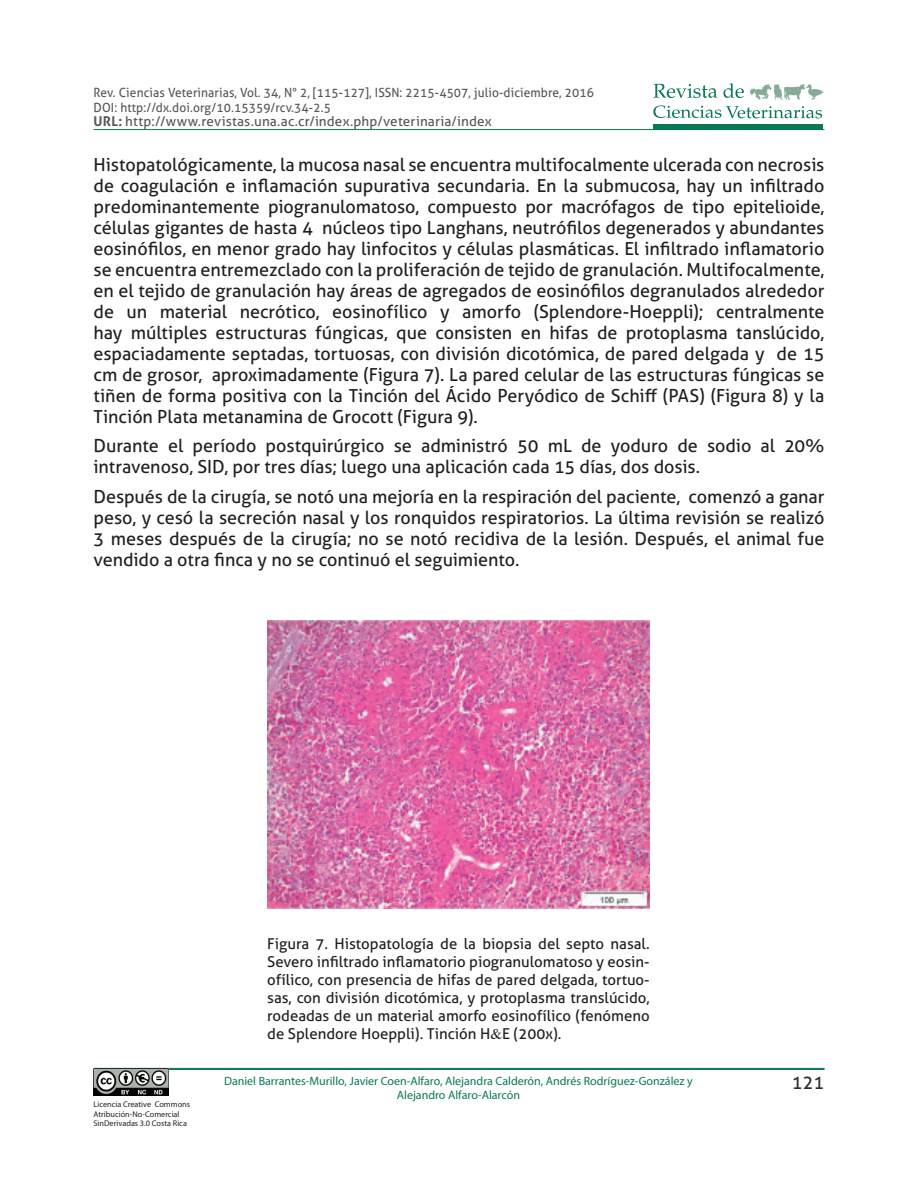
<style>
.page{position:relative;width:918px;height:1188px;background:#fff}
.page>*{position:absolute;margin:0;border:0;box-sizing:border-box;transform-origin:0 0}
.t1{font:19.05px "Aller";color:#2e2b2c;scale:.94 1}
.t2{font:18px/21px "Aller";letter-spacing:-.005em;color:#231f20;text-align:justify}
.t3{font:15px/18px "Aller";color:#231f20;text-align:justify}
.t4{font:13.5px "Aller";letter-spacing:.01em;color:#57585a}
.t5{font:12.75px/15px "Aller";letter-spacing:.01em;color:#57585a;scale:.94 1}
.t6{font:12px "Myriad Pro";color:#0a7756}
.t7{font:8.25px/9.8px "Myriad Pro";color:#231f20}
.s1{font-weight:700}
.s2{font-family:"Times New Roman"}
</style>
<div class="page">
<svg style="left:653px;top:84px;width:64px;height:14px"></svg>
<svg style="left:723px;top:83px;width:21px;height:15px"></svg>
<svg style="left:653px;top:105px;width:169px;height:13px"></svg>
<img style="left:653px;top:125px;width:169px;height:4px">
<img style="left:751px;top:84px;width:73px;height:15px">
<hr style="left:94px;top:129px;width:730px;height:1px;background:#0a7756">
<hr style="left:94px;top:1069px;width:730px;height:1px;background:#0a7756">
<hr style="left:94px;top:1068px;width:730px;height:1px;background:#0a7756">
<img style="left:94px;top:1069px;width:75px;height:26px">
<img style="left:267px;top:620px;width:383px;height:288px">
<p class="t5" style="left:94px;top:85px;width:534px">Rev. Ciencias Veterinarias, Vol. 34, N° 2, [115-127], ISSN: 2215-4507, julio-diciembre, 2016<br>DOI: http://dx.doi.org/10.15359/rcv.34-2.5</p>
<p class="t4" style="left:94px;top:113px;width:400px"><span class="s1">URL:</span> http://www.revistas.una.ac.cr/index.php/veterinaria/index</p>
<p class="t2" style="left:94px;top:154px;width:732px">Histopatológicamente, la mucosa nasal se encuentra multifocalmente ulcerada con necrosis de coagulación e inflamación supurativa secundaria. En la submucosa, hay un infiltrado predominantemente piogranulomatoso, compuesto por macrófagos de tipo epitelioide, células gigantes de hasta 4 núcleos tipo Langhans, neutrófilos degenerados y abundantes eosinófilos, en menor grado hay linfocitos y células plasmáticas. El infiltrado inflamatorio se encuentra entremezclado con la proliferación de tejido de granulación. Multifocalmente, en el tejido de granulación hay áreas de agregados de eosinófilos degranulados alrededor de un material necrótico, eosinofílico y amorfo (Splendore-Hoeppli); centralmente hay múltiples estructuras fúngicas, que consisten en hifas de protoplasma tanslúcido, espaciadamente septadas, tortuosas, con división dicotómica, de pared delgada y de 15 cm de grosor, aproximadamente (Figura 7). La pared celular de las estructuras fúngicas se tiñen de forma positiva con la Tinción del Ácido Peryódico de Schiff (PAS) (Figura 8) y la Tinción Plata metanamina de Grocott (Figura 9).</p>
<p class="t2" style="left:94px;top:435px;width:732px">Durante el período postquirúrgico se administró 50 mL de yoduro de sodio al 20% intravenoso, SID, por tres días; luego una aplicación cada 15 días, dos dosis.</p>
<p class="t2" style="left:94px;top:486px;width:732px">Después de la cirugía, se notó una mejoría en la respiración del paciente, comenzó a ganar peso, y cesó la secreción nasal y los ronquidos respiratorios. La última revisión se realizó 3 meses después de la cirugía; no se notó recidiva de la lesión. Después, el animal fue vendido a otra finca y no se continuó el seguimiento.</p>
<p class="t7" style="left:94px;top:1099px;width:98px">Licencia Creative Commons<br>Atribución-No-Comercial<br>SinDerivadas 3.0 Costa Rica</p>
<p class="t3" style="left:267px;top:934px;width:384px">Figura 7. Histopatología de la biopsia del septo nasal.<br>Severo infiltrado inflamatorio piogranulomatoso y eosin&shy;ofílico, con presencia de hifas de pared delgada, tortuo&shy;sas, con división dicotómica, y protoplasma translúcido, rodeadas de un material amorfo eosinofílico (fenómeno de Splendore Hoeppli). Tinción H<span class="s2">&amp;</span>E (200x).</p>
<p class="t6" style="left:224px;top:1074px;width:470px">Daniel Barrantes-Murillo, Javier Coen-Alfaro, Alejandra Calderón, Andrés Rodríguez-González y</p>
<p class="t1" style="left:792px;top:1071px;width:36px">121</p>
<p class="t6" style="left:397px;top:1087px;width:125px">Alejandro Alfaro-Alarcón</p>
</div>
